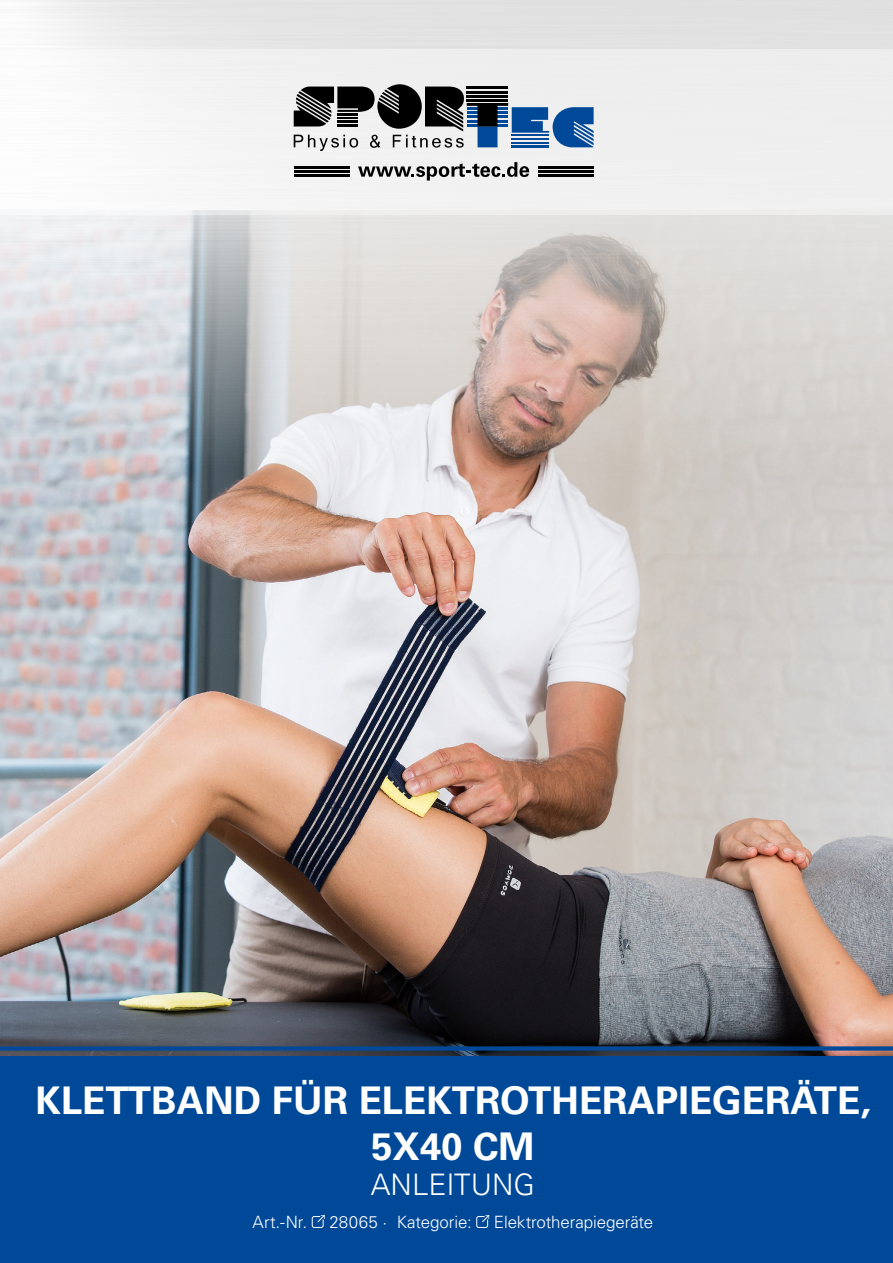
<style>
.page{position:relative;width:893px;height:1263px;background:#fff}
.page>*{position:absolute;margin:0;border:0;box-sizing:border-box;transform-origin:0 0}
.t1{font:700 38.1px/45.8px "Univers LT Std";color:#fff;text-align:center}
.t2{font:300 29.55px "Univers LT Std";color:#fff}
.t3{font:300 16.95px "Univers LT Std";letter-spacing:-.005em;color:#fff}
</style>
<div class="page">
<img style="left:0;top:215px;width:893px;height:841px">
<hr style="left:0;top:0;width:1px;height:867px;background:#004999">
<div style="left:0;top:49px;width:893px;height:166px;background:#f1f1f1"></div>
<svg style="left:294px;top:84px;width:300px;height:67px"></svg>
<svg style="left:358px;top:162px;width:171px;height:19px"></svg>
<hr style="left:538px;top:166px;width:56px;height:3px;background:#000">
<hr style="left:538px;top:170px;width:56px;height:3px;background:#000">
<hr style="left:538px;top:174px;width:56px;height:3px;background:#000">
<hr style="left:294px;top:166px;width:55px;height:3px;background:#000">
<hr style="left:294px;top:170px;width:55px;height:3px;background:#000">
<hr style="left:294px;top:174px;width:55px;height:3px;background:#000">
<svg style="left:0;top:1046px;width:893px;height:4px;background:#054790"></svg>
<div style="left:0;top:1056px;width:893px;height:207px;background:#004999"></div>
<svg style="left:312px;top:1215px;width:13px;height:13px"></svg>
<svg style="left:476px;top:1215px;width:13px;height:13px"></svg>
<h1 class="t1" style="left:36px;top:1078px;width:837px">KLETTBAND FÜR ELEKTROTHERAPIEGERÄTE,<br>5X40 CM</h1>
<h2 class="t2" style="left:371px;top:1174px;width:165px">ANLEITUNG</h2>
<p class="t3" style="left:252px;top:1215px;width:56px">Art.-Nr.</p>
<p class="t3" style="left:329px;top:1215px;width:144px">28065 · Kategorie:</p>
<p class="t3" style="left:494px;top:1215px;width:161px">Elektrotherapiegeräte</p>
</div>
